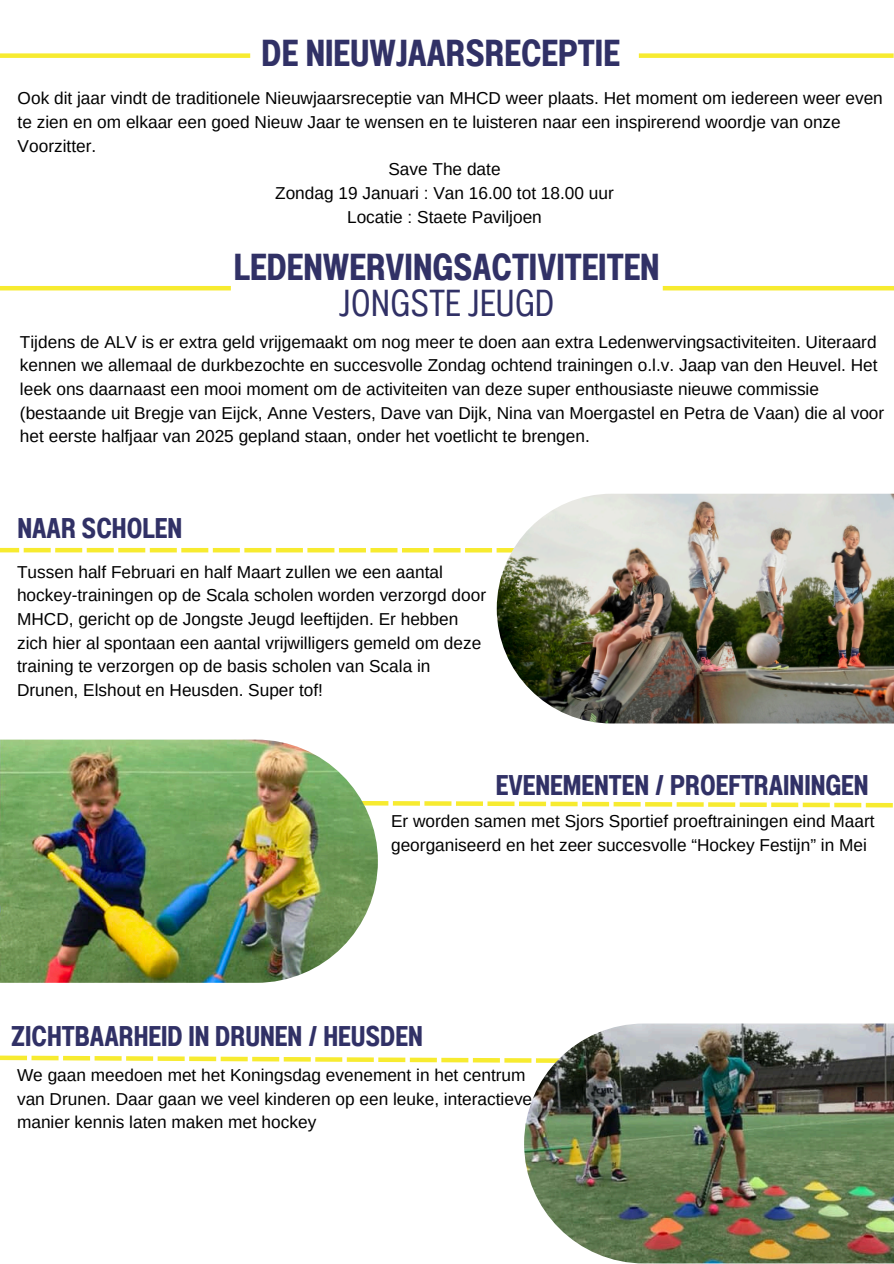
<style>
.page{position:relative;width:894px;height:1264px;background:#fff}
.page>*{position:absolute;margin:0;border:0;box-sizing:border-box;transform-origin:0 0}
.t1{font:37.5px/36px "Anantason Bold Wd 50";color:#313166;text-align:center}
.t2{font:28.5px "Anantason Bold Wd 50";color:#313166}
.t3{font:17.25px/23.7px "Arimo";color:#000}
.s1{font-family:"Anantason Wd 50"}
</style>
<div class="page">
<div style="left:0;top:53px;width:250px;height:5px;background:#f7eb30"></div>
<div style="left:638px;top:53px;width:255px;height:5px;background:#f7eb30"></div>
<hr style="left:662px;top:286px;width:231px;height:4px;background:#f7eb30">
<hr style="left:0;top:286px;width:231px;height:4px;background:#f7eb30">
<svg style="left:0;top:548px;width:493px;height:4px;background:#f8ed4c"></svg>
<img style="left:496px;top:493px;width:397px;height:230px">
<svg style="left:377px;top:801px;width:515px;height:6px"></svg>
<img style="left:0;top:739px;width:377px;height:243px">
<svg style="left:0;top:1055px;width:524px;height:8px"></svg>
<img style="left:524px;top:1023px;width:369px;height:240px">
<p class="t1" style="left:261px;top:35px;width:359px">DE NIEUWJAARSRECEPTIE</p>
<p class="t3" style="left:18px;top:87px;width:866px">Ook dit jaar vindt de traditionele Nieuwjaarsreceptie van MHCD weer plaats. Het moment om iedereen weer even te zien en om elkaar een goed Nieuw Jaar te wensen en te luisteren naar een inspirerend woordje van onze<br>Voorzitter.</p>
<p class="t3" style="left:388px;top:157px;width:114px">Save The date</p>
<p class="t3" style="left:275px;top:181px;width:340px">Zondag 19 Januari : Van 16.00 tot 18.00 uur</p>
<h2 class="t3" style="left:347px;top:205px;width:196px">Locatie : Staete Paviljoen</h2>
<p class="t1" style="left:234px;top:249px;width:427px">LEDENWERVINGSACTIVITEITEN<br><span class="s1">JONGSTE JEUGD</span></p>
<p class="t3" style="left:20px;top:330px;width:865px">Tijdens de ALV is er extra geld vrijgemaakt om nog meer te doen aan extra Ledenwervingsactiviteiten. Uiteraard kennen we allemaal de durkbezochte en succesvolle Zondag ochtend trainingen o.l.v. Jaap van den Heuvel. Het leek ons daarnaast een mooi moment om de activiteiten van deze super enthousiaste nieuwe commissie (bestaande uit Bregje van Eijck, Anne Vesters, Dave van Dijk, Nina van Moergastel en Petra de Vaan) die al voor het eerste halfjaar van 2025 gepland staan, onder het voetlicht te brengen.</p>
<p class="t2" style="left:17px;top:512px;width:166px">NAAR SCHOLEN</p>
<h3 class="t3" style="left:17px;top:560px;width:470px">Tussen half Februari en half Maart zullen we een aantal hockey-trainingen op de Scala scholen worden verzorgd door MHCD, gericht op de Jongste Jeugd leeftijden. Er hebben zich hier al spontaan een aantal vrijwilligers gemeld om deze training te verzorgen op de basis scholen van Scala in Drunen, Elshout en Heusden. Super tof!</h3>
<p class="t2" style="left:495px;top:768px;width:374px">EVENEMENTEN / PROEFTRAININGEN</p>
<p class="t3" style="left:391px;top:809px;width:485px">Er worden samen met Sjors Sportief proeftrainingen eind Maart georganiseerd en het zeer succesvolle “Hockey Festijn” in Mei</p>
<p class="t2" style="left:11px;top:1019px;width:413px">ZICHTBAARHEID IN DRUNEN / HEUSDEN</p>
<p class="t3" style="left:17px;top:1062px;width:516px">We gaan meedoen met het Koningsdag evenement in het centrum van Drunen. Daar gaan we veel kinderen op een leuke, interactieve manier kennis laten maken met hockey</p>
</div>
